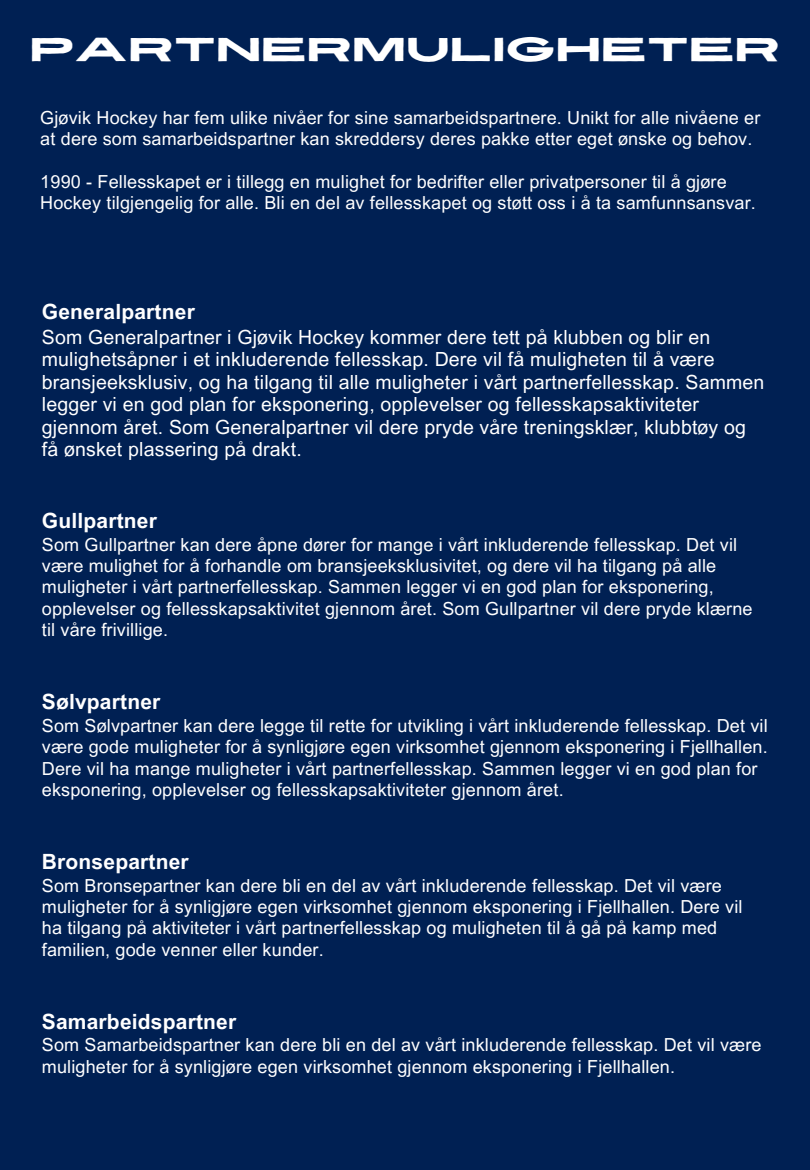
<style>
.page{position:relative;width:810px;height:1170px;background:#002053}
.page>*{position:absolute;margin:0;border:0;box-sizing:border-box;transform-origin:0 0}
.t1{font:expanded 33.15px "Revive 80";color:#fff}
.t2{font:700 21px "Arial MT Pro";letter-spacing:.01em;color:#fff}
.t3{font:19.5px/22.5px "Arial MT Pro";letter-spacing:.01em;color:#fff}
.t4{font:18px/21.3px "Arial MT Pro";letter-spacing:.01em;color:#fff}
</style>
<div class="page">
<h1 class="t1" style="left:30px;top:24px;width:752px">PARTNERMULIGHETER</h1>
<p class="t4" style="left:40px;top:109px;width:722px">Gjøvik Hockey har fem ulike nivåer for sine samarbeidspartnere. Unikt for alle nivåene er at dere som samarbeidspartner kan skreddersy deres pakke etter eget ønske og behov.</p>
<p class="t4" style="left:40px;top:173px;width:717px">1990 - Fellesskapet er i tillegg en mulighet for bedrifter eller privatpersoner til å gjøre<br>Hockey tilgjengelig for alle. Bli en del av fellesskapet og støtt oss i å ta samfunnsansvar.</p>
<p class="t2" style="left:42px;top:304px;width:155px">Generalpartner</p>
<p class="t3" style="left:42px;top:328px;width:724px">Som Generalpartner i Gjøvik Hockey kommer dere tett på klubben og blir en mulighetsåpner i et inkluderende fellesskap. Dere vil få muligheten til å være bransjeeksklusiv, og ha tilgang til alle muligheter i vårt partnerfellesskap. Sammen legger vi en god plan for eksponering, opplevelser og fellesskapsaktiviteter gjennom året. Som Generalpartner vil dere pryde våre treningsklær, klubbtøy og få ønsket plassering på drakt.</p>
<p class="t2" style="left:42px;top:513px;width:117px">Gullpartner</p>
<p class="t4" style="left:42px;top:536px;width:712px">Som Gullpartner kan dere åpne dører for mange i vårt inkluderende fellesskap. Det vil være mulighet for å forhandle om bransjeeksklusivitet, og dere vil ha tilgang på alle muligheter i vårt partnerfellesskap. Sammen legger vi en god plan for eksponering, opplevelser og fellesskapsaktivitet gjennom året. Som Gullpartner vil dere pryde klærne til våre frivillige.</p>
<p class="t2" style="left:42px;top:694px;width:120px">Sølvpartner</p>
<p class="t4" style="left:42px;top:717px;width:727px">Som Sølvpartner kan dere legge til rette for utvikling i vårt inkluderende fellesskap. Det vil være gode muligheter for å synligjøre egen virksomhet gjennom eksponering i Fjellhallen.<br>Dere vil ha mange muligheter i vårt partnerfellesskap. Sammen legger vi en god plan for eksponering, opplevelser og fellesskapsaktiviteter gjennom året.</p>
<p class="t2" style="left:42px;top:854px;width:148px">Bronsepartner</p>
<p class="t4" style="left:42px;top:877px;width:702px">Som Bronsepartner kan dere bli en del av vårt inkluderende fellesskap. Det vil være muligheter for å synligjøre egen virksomhet gjennom eksponering i Fjellhallen. Dere vil ha tilgang på aktiviteter i vårt partnerfellesskap og muligheten til å gå på kamp med familien, gode venner eller kunder.</p>
<p class="t2" style="left:42px;top:1014px;width:196px">Samarbeidspartner</p>
<p class="t4" style="left:42px;top:1037px;width:721px">Som Samarbeidspartner kan dere bli en del av vårt inkluderende fellesskap. Det vil være muligheter for å synligjøre egen virksomhet gjennom eksponering i Fjellhallen.</p>
</div>
